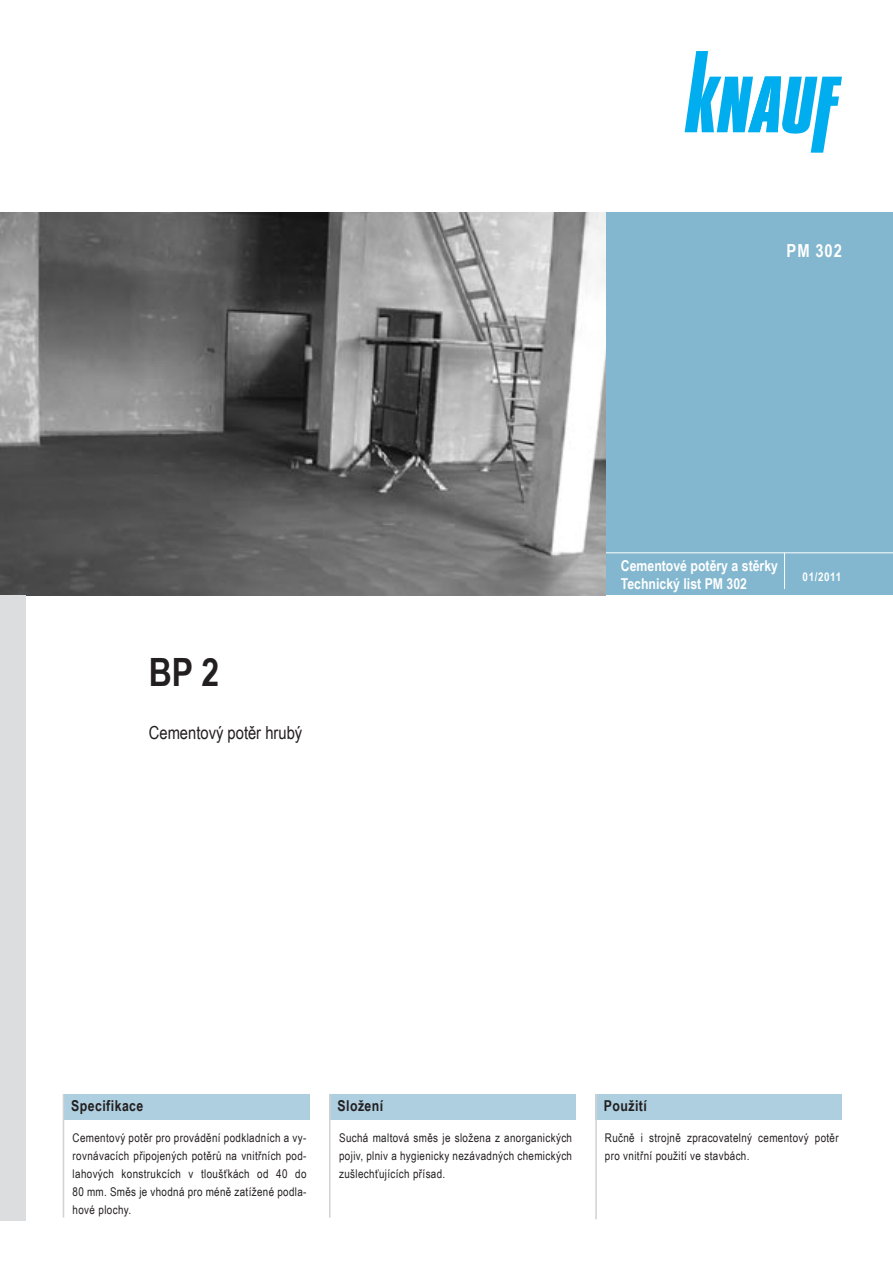
<style>
.page{position:relative;width:893px;height:1263px;background:#fff}
.page>*{position:absolute;margin:0;border:0;box-sizing:border-box;transform-origin:0 0}
.t1{font:700 39px "Arial Narrow";color:#231f20}
.t2{font:18px "Arial Narrow";color:#231f20}
.t3{font:700 18px "Arial Narrow";color:#fff}
.t4{font:700 15px/18px "Arial Narrow";color:#fff}
.t5{font:700 15px "Arial Narrow";letter-spacing:.03em;color:#231f20}
.t6{font:12px/18px "Arial Narrow";letter-spacing:.03em;color:#231f20;text-align:justify}
.t7{font:700 12px "Arial Narrow";letter-spacing:.05em;color:#fff}
</style>
<div class="page">
<div style="left:606px;top:213px;width:287px;height:382px;background:#82b7cf"></div>
<img style="left:0;top:213px;width:606px;height:382px">
<div style="left:0;top:595px;width:26px;height:625px;background:#dcdddf"></div>
<hr style="left:606px;top:552px;width:287px;height:1px;background:#fff">
<hr style="left:784px;top:553px;width:1px;height:36px;background:#fff">
<svg style="left:685px;top:51px;width:157px;height:102px"></svg>
<div style="left:63px;top:1094px;width:246px;height:25px;background:#aecfe0"></div>
<div style="left:329px;top:1094px;width:247px;height:25px;background:#aecfe0"></div>
<div style="left:595px;top:1094px;width:247px;height:25px;background:#aecfe0"></div>
<hr style="left:595px;top:1094px;width:2px;height:125px;background:#d1d2d4">
<hr style="left:329px;top:1094px;width:1px;height:123px;background:#d1d2d4">
<hr style="left:63px;top:1094px;width:1px;height:123px;background:#d1d2d4">
<h1 class="t1" style="left:149px;top:643px;width:72px">BP 2</h1>
<h2 class="t2" style="left:149px;top:719px;width:155px">Cementový potěr hrubý</h2>
<h2 class="t3" style="left:787px;top:237px;width:57px">PM 302</h2>
<p class="t4" style="left:621px;top:555px;width:159px">Cementové potěry a stěrky<br>Technický list PM 302</p>
<p class="t7" style="left:803px;top:568px;width:40px">01/2011</p>
<p class="t5" style="left:71px;top:1094px;width:74px">Specifikace</p>
<p class="t6" style="left:73px;top:1128px;width:235px">Cementový potěr pro provádění podkladních a vy&shy;rovnávacích připojených potěrů na vnitřních pod&shy;lahových konstrukcích v tloušťkách od 40 do 80 mm. Směs je vhodná pro méně zatížené podla&shy;hové plochy.</p>
<p class="t5" style="left:338px;top:1094px;width:47px">Složení</p>
<p class="t6" style="left:339px;top:1128px;width:234px">Suchá maltová směs je složena z anorganických pojiv, plniv a hygienicky nezávadných chemických zušlechťujících přísad.</p>
<p class="t5" style="left:604px;top:1094px;width:45px">Použití</p>
<p class="t6" style="left:605px;top:1128px;width:235px">Ručně i strojně zpracovatelný cementový potěr pro vnitřní použití ve stavbách.</p>
</div>
